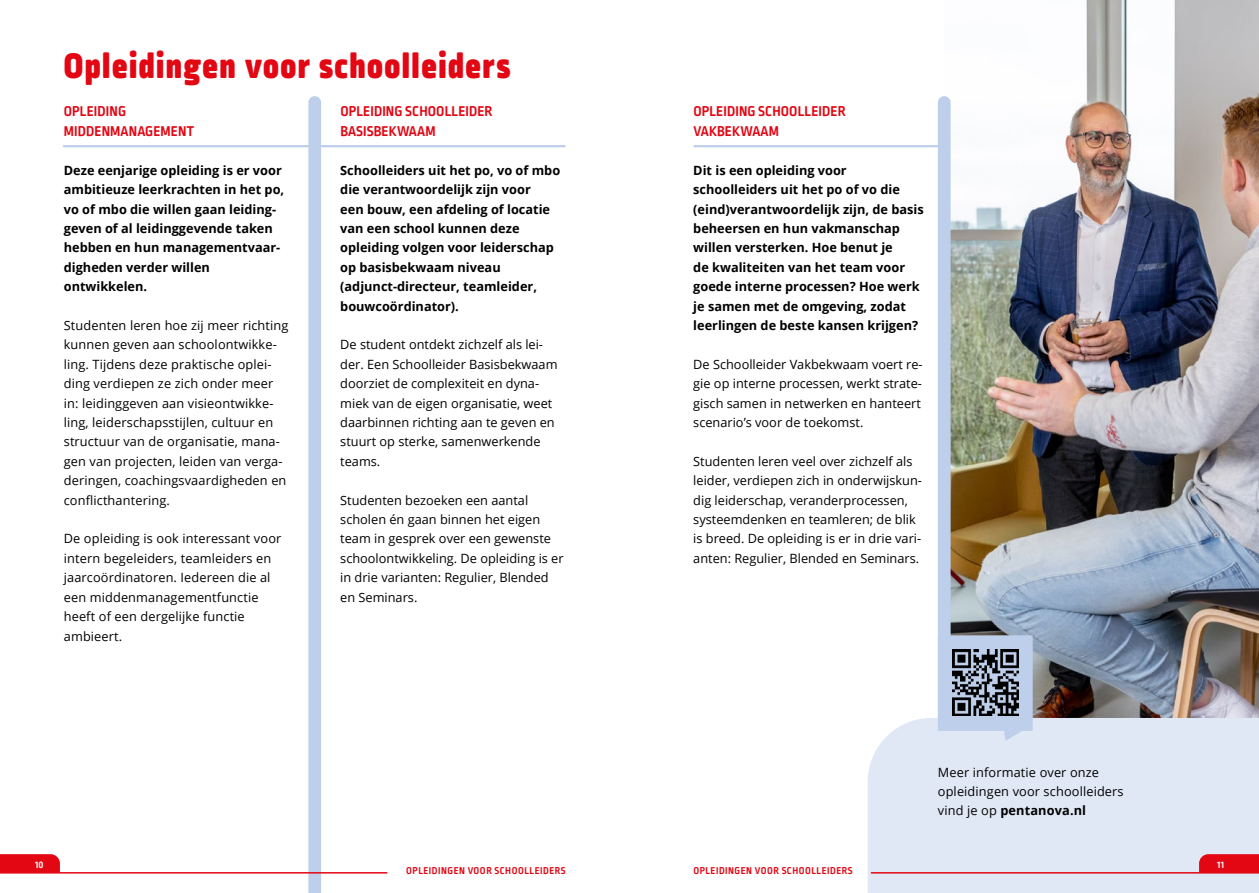
<style>
.page{position:relative;width:1259px;height:893px;background:#fff}
.page>*{position:absolute;margin:0;border:0;box-sizing:border-box;transform-origin:0 0}
.t1{font:900 37.5px "Ropa Soft Pro";letter-spacing:.04em;color:#e30613}
.t2{font:700 15px/19.4px "Ropa Soft Pro";letter-spacing:.01em;color:#e30613}
.t3{font:12.75px/19.4px "Open Sans";color:#000}
.t4{font:700 12.75px/19.4px "Open Sans";color:#000}
.t5{font:700 10.5px "Ropa Soft Pro";letter-spacing:.05em;color:#e30613}
.t6{font:700 10.5px "Ropa Soft Pro";color:#fff}
.s1{font-weight:700}
</style>
<div class="page">
<img style="left:1032px;top:0;width:227px;height:718px">
<hr style="left:64px;top:145px;width:251px;height:2px;background:#becfeb">
<hr style="left:314px;top:145px;width:251px;height:2px;background:#becfeb">
<hr style="left:694px;top:145px;width:251px;height:2px;background:#becfeb">
<svg style="left:308px;top:96px;width:13px;height:797px;background:#bfd0eb"></svg>
<div style="left:868px;top:718px;width:391px;height:175px;background:#e1e8f5"></div>
<img style="left:938px;top:96px;width:94px;height:797px">
<div style="left:949px;top:646px;width:72px;height:73px;background:linear-gradient(to right,#becfeb,#becfeb)"></div>
<img style="left:952px;top:649px;width:66px;height:66px">
<svg style="left:1199px;top:854px;width:60px;height:18px"></svg>
<svg style="left:0;top:854px;width:60px;height:18px"></svg>
<hr style="left:871px;top:872px;width:388px;height:2px;background:#e30613">
<hr style="left:0;top:872px;width:387px;height:2px;background:#e30613">
<h1 class="t1" style="left:64px;top:43px;width:448px">Opleidingen voor schoolleiders</h1>
<p class="t2" style="left:64px;top:103px;width:132px">OPLEIDING<br>MIDDENMANAGEMENT</p>
<p class="t4" style="left:64px;top:160px;width:222px">Deze eenjarige opleiding is er voor ambitieuze leerkrachten in het po, vo of mbo die willen gaan leiding&shy;geven of al leidinggevende taken hebben en hun managementvaar&shy;digheden verder willen ontwikkelen.</p>
<p class="t3" style="left:64px;top:315px;width:226px">Studenten leren hoe zij meer richting kunnen geven aan schoolontwikke&shy;ling. Tijdens deze praktische oplei&shy;ding verdiepen ze zich onder meer in: leidinggeven aan visieontwikke&shy;ling, leiderschapsstijlen, cultuur en structuur van de organisatie, mana&shy;gen van projecten, leiden van verga&shy;deringen, coachingsvaardigheden en conflicthantering.</p>
<p class="t3" style="left:64px;top:529px;width:219px">De opleiding is ook interessant voor intern begeleiders, teamleiders en jaarcoördinatoren. Iedereen die al een middenmanagementfunctie heeft of een dergelijke functie ambieert.</p>
<p class="t2" style="left:340px;top:103px;width:154px">OPLEIDING SCHOOLLEIDER<br>BASISBEKWAAM</p>
<p class="t4" style="left:340px;top:160px;width:221px">Schoolleiders uit het po, vo of mbo die verantwoordelijk zijn voor<br>een bouw, een afdeling of locatie van een school kunnen deze opleiding volgen voor leiderschap op basisbekwaam niveau (adjunct-directeur, teamleider, bouwcoördinator).</p>
<p class="t3" style="left:340px;top:335px;width:219px">De student ontdekt zichzelf als lei&shy;der. Een Schoolleider Basisbekwaam doorziet de complexiteit en dyna&shy;miek van de eigen organisatie, weet daarbinnen richting aan te geven en stuurt op sterke, samenwerkende teams.</p>
<p class="t3" style="left:340px;top:490px;width:225px">Studenten bezoeken een aantal scholen én gaan binnen het eigen team in gesprek over een gewenste schoolontwikkeling. De opleiding is er in drie varianten: Regulier, Blended en Seminars.</p>
<p class="t2" style="left:693px;top:103px;width:154px">OPLEIDING SCHOOLLEIDER<br>VAKBEKWAAM</p>
<p class="t4" style="left:693px;top:160px;width:232px">Dit is een opleiding voor schoolleiders uit het po of vo die (eind)verantwoordelijk zijn, de basis beheersen en hun vakmanschap willen versterken. Hoe benut je<br>de kwaliteiten van het team voor goede interne processen? Hoe werk je samen met de omgeving, zodat leerlingen de beste kansen krijgen?</p>
<p class="t3" style="left:693px;top:354px;width:231px">De Schoolleider Vakbekwaam voert re&shy;gie op interne processen, werkt strate&shy;gisch samen in netwerken en hanteert scenario’s voor de toekomst.</p>
<p class="t3" style="left:693px;top:451px;width:230px">Studenten leren veel over zichzelf als leider, verdiepen zich in onderwijskun&shy;dig leiderschap, veranderprocessen, systeemdenken en teamleren; de blik is breed. De opleiding is er in drie vari&shy;anten: Regulier, Blended en Seminars.</p>
<p class="t3" style="left:938px;top:762px;width:187px">Meer informatie over onze opleidingen voor schoolleiders vind je op <span class="s1">pentanova.nl</span></p>
<p class="t6" style="left:35px;top:858px;width:10px">10</p>
<p class="t6" style="left:1217px;top:858px;width:9px">11</p>
<p class="t5" style="left:406px;top:864px;width:161px">OPLEIDINGEN VOOR SCHOOLLEIDERS</p>
<p class="t5" style="left:693px;top:864px;width:161px">OPLEIDINGEN VOOR SCHOOLLEIDERS</p>
</div>
